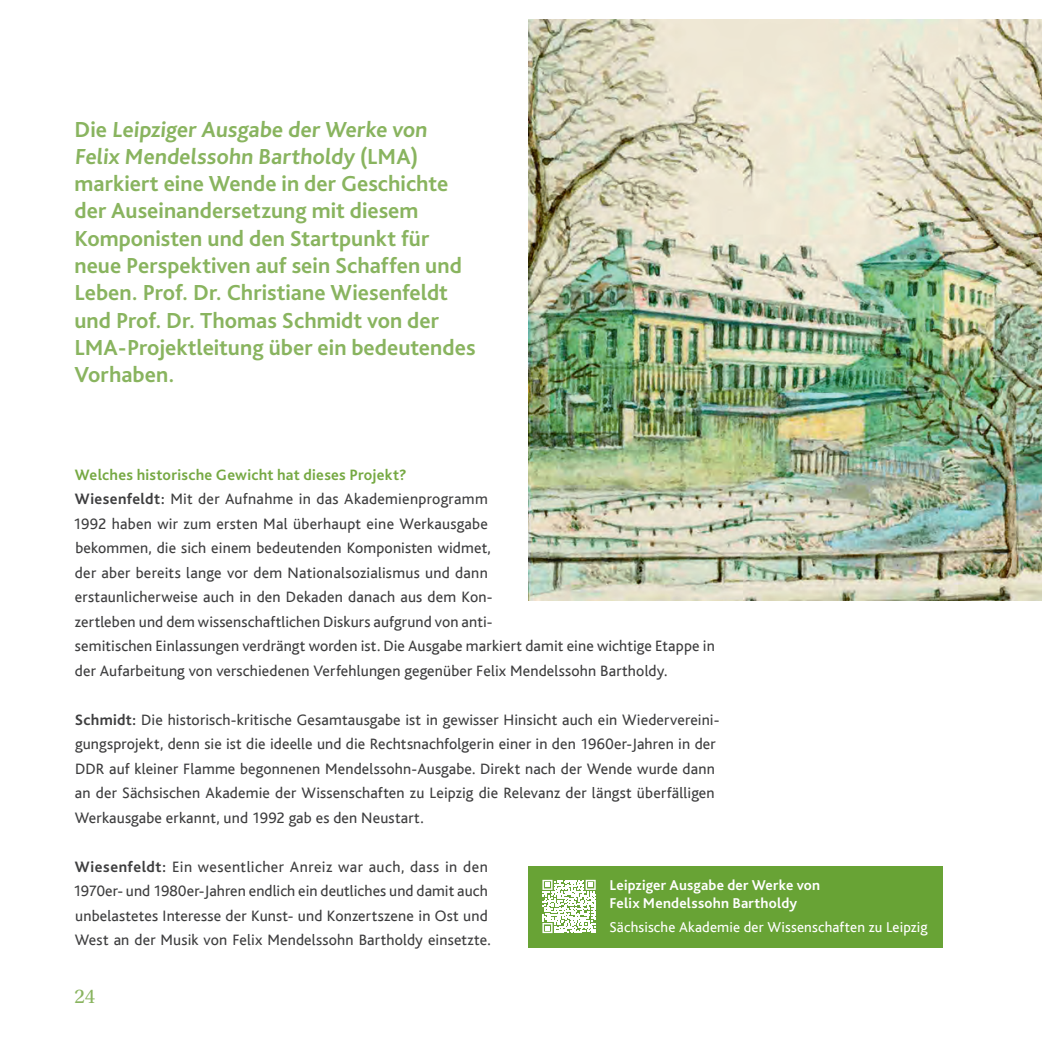
<style>
.page{position:relative;width:1042px;height:1042px;background:#fff}
.page>*{position:absolute;margin:0;border:0;box-sizing:border-box;transform-origin:0 0}
.t1{font:700 22.75px/27.3px "Bliss Pro";color:#89b45f}
.t2{font:21px "Utopia Std";color:#89b45f}
.t3{font:15.75px/24.5px "Bliss";letter-spacing:.01em;color:#3e3e3f}
.t4{font:700 15.75px "Bliss Pro";letter-spacing:.015em;color:#76a943}
.t5{font:700 14.88px/17.5px "Bliss Pro";letter-spacing:.015em;color:#fff}
.t6{font:14.88px "Bliss";letter-spacing:.01em;color:#fff}
.s1{font-family:"Bliss Pro";font-weight:700}
</style>
<div class="page">
<img style="left:528px;top:20px;width:514px;height:580px">
<div style="left:528px;top:866px;width:414px;height:81px;background:#68a335"></div>
<svg style="left:542px;top:880px;width:54px;height:53px"></svg>
<p class="t1" style="left:74px;top:115px;width:403px">Die Leipziger Ausgabe der Werke von Felix Mendelssohn Bartholdy (LMA) markiert eine Wende in der Geschichte der Auseinandersetzung mit diesem Komponisten und den Startpunkt für neue Perspektiven auf sein Schaffen und Leben. Prof. Dr. Christiane Wiesenfeldt und Prof. Dr. Thomas Schmidt von der LMA-Projektleitung über ein bedeutendes Vorhaben.</p>
<p class="t4" style="left:75px;top:464px;width:333px">Welches historische Gewicht hat dieses Projekt?</p>
<p class="t3" style="left:73px;top:487px;width:643px"><span class="s1">Wiesenfeldt:</span> Mit der Aufnahme in das Akademienprogramm<br>1992 haben wir zum ersten Mal überhaupt eine Werkausgabe<br>bekommen, die sich einem bedeutenden Komponisten widmet,<br>der aber bereits lange vor dem Nationalsozialismus und dann<br>erstaunlicherweise auch in den Dekaden danach aus dem Kon-<br>zertleben und dem wissenschaftlichen Diskurs aufgrund von anti-<br>semitischen Einlassungen verdrängt worden ist. Die Ausgabe markiert damit eine wichtige Etappe in der Aufarbeitung von verschiedenen Verfehlungen gegenüber Felix Mendelssohn Bartholdy.</p>
<p class="t3" style="left:75px;top:707px;width:646px"><span class="s1">Schmidt:</span> Die historisch-kritische Gesamtausgabe ist in gewisser Hinsicht auch ein Wiedervereini&shy;gungsprojekt, denn sie ist die ideelle und die Rechtsnachfolgerin einer in den 1960er-Jahren in der DDR auf kleiner Flamme begonnenen Mendelssohn-Ausgabe. Direkt nach der Wende wurde dann an der Sächsischen Akademie der Wissenschaften zu Leipzig die Relevanz der längst überfälligen Werkausgabe erkannt, und 1992 gab es den Neustart.</p>
<p class="t3" style="left:73px;top:854px;width:419px"><span class="s1">Wiesenfeldt:</span> Ein wesentlicher Anreiz war auch, dass in den 1970er- und 1980er-Jahren endlich ein deutliches und damit auch unbelastetes Interesse der Kunst- und Konzertszene in Ost und West an der Musik von Felix Mendelssohn Bartholdy einsetzte.</p>
<p class="t5" style="left:609px;top:876px;width:212px">Leipziger Ausgabe der Werke von<br>Felix Mendelssohn Bartholdy</p>
<p class="t6" style="left:609px;top:920px;width:320px">Sächsische Akademie der Wissenschaften zu Leipzig</p>
<h2 class="t2" style="left:74px;top:985px;width:22px">24</h2>
</div>
